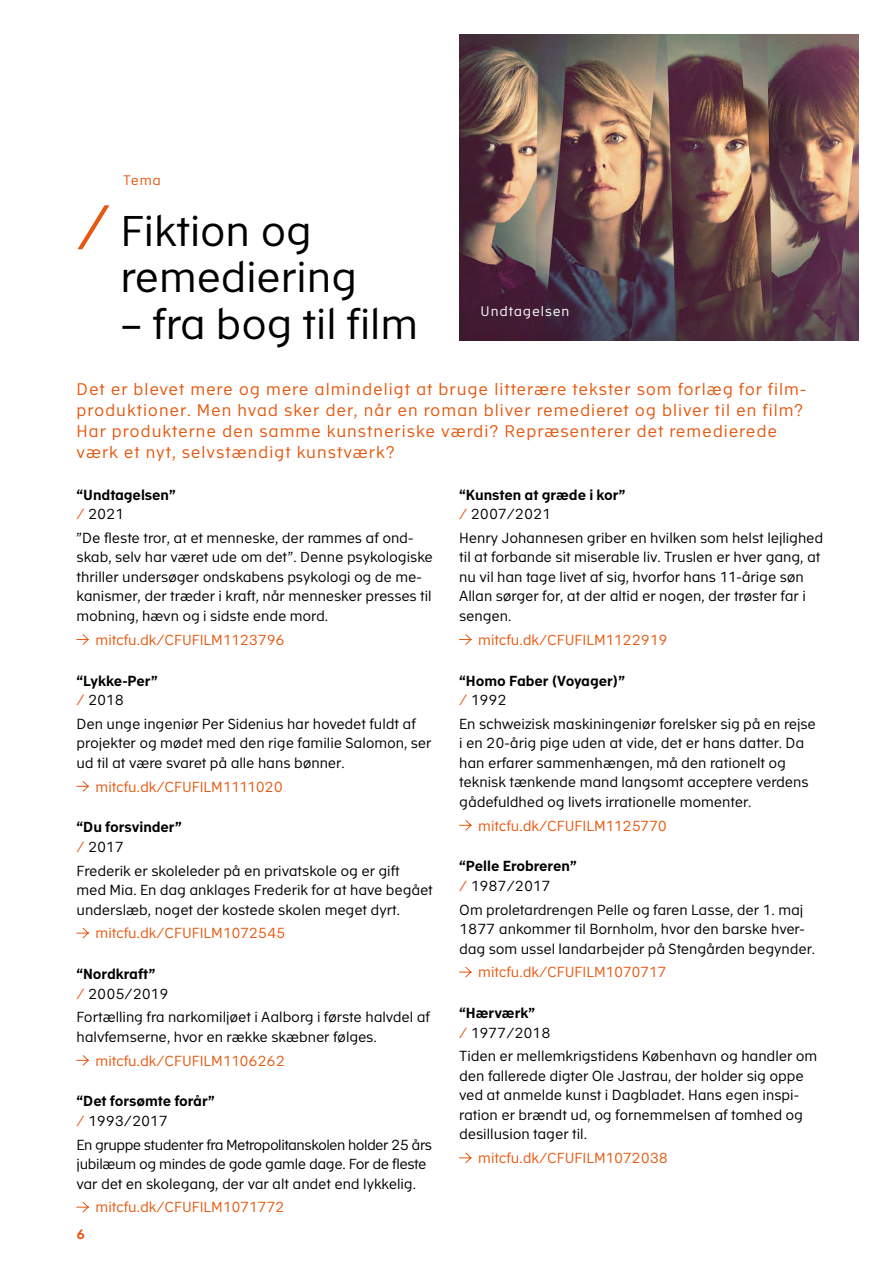
<style>
.page{position:relative;width:893px;height:1263px;background:#fff}
.page>*{position:absolute;margin:0;border:0;box-sizing:border-box;transform-origin:0 0}
.Fag_overskrift{font:42px/46.5px "Academy Sans";letter-spacing:-.005em;color:#000}
.Kort_tekst_orange{font:16.5px/21px "Academy Sans";letter-spacing:.05em;color:#e6580f}
.Brød{font:14.25px/19.5px "Academy Sans";letter-spacing:-.01em;color:#000}
.LInk{font:14.25px "Academy Sans";color:#e6580f}
.Brød-2{font:700 14.25px/19.5px "Academy Sans";letter-spacing:-.005em;color:#000}
.Brød-3{font:14.25px/19.5px "Academy Sans";letter-spacing:-.03em;color:#000}
.Fremhævet_i_billeder{font:13.5px "Academy Sans";letter-spacing:.06em;color:#fff}
.Fag_overskrift-2{font:13.5px "Academy Sans";color:#e6580f}
.t1{font:700 13.2px "Academy Sans";color:#e6580f}
.s1{font-size:60px;color:#e6580f}
.s2{font-weight:400;color:#e6580f}
.s3{font-weight:400}
</style>
<div class="page">
<img style="left:459px;top:34px;width:400px;height:306px">
<svg style="left:76px;top:634px;width:13px;height:11px"></svg>
<svg style="left:76px;top:781px;width:13px;height:11px"></svg>
<svg style="left:76px;top:927px;width:13px;height:12px"></svg>
<svg style="left:76px;top:1055px;width:13px;height:11px"></svg>
<svg style="left:76px;top:1201px;width:13px;height:12px"></svg>
<svg style="left:459px;top:634px;width:13px;height:11px"></svg>
<svg style="left:459px;top:820px;width:13px;height:11px"></svg>
<svg style="left:459px;top:966px;width:13px;height:12px"></svg>
<svg style="left:459px;top:1152px;width:13px;height:11px"></svg>
<p class="Fag_overskrift-2" style="left:123px;top:171px;width:39px">Tema</p>
<p class="Fag_overskrift" style="left:120px;top:205px;width:238px;text-indent:-44px"><span class="s1">/</span> Fiktion og remediering</p>
<p class="Fag_overskrift" style="left:120px;top:298px;width:299px">– fra bog til film</p>
<p class="Fremhævet_i_billeder" style="left:480px;top:302px;width:90px">Undtagelsen</p>
<p class="Kort_tekst_orange" style="left:77px;top:378px;width:731px">Det er blevet mere og mere almindeligt at bruge litterære tekster som forlæg for film&shy;produktioner. Men hvad sker der, når en roman bliver remedieret og bliver til en film?<br>Har produkterne den samme kunstneriske værdi? Repræsenterer det remedierede værk et nyt, selvstændigt kunstværk?</p>
<p class="Brød-2" style="left:77px;top:484px;width:101px">“Undtagelsen” <span class="s2">/</span> <span class="s3">2021</span></p>
<p class="Brød" style="left:77px;top:527px;width:358px">”De fleste tror, at et menneske, der rammes af ond&shy;skab, selv har været ude om det”. Denne psykologiske thriller undersøger ondskabens psykologi og de me&shy;kanismer, der træder i kraft, når mennesker presses til mobning, hævn og i sidste ende mord.</p>
<p class="LInk" style="left:96px;top:629px;width:191px">mitcfu.dk/CFUFILM1123796</p>
<p class="Brød-2" style="left:77px;top:670px;width:83px">“Lykke-Per” <span class="s2">/</span> <span class="s3">2018</span></p>
<p class="Brød" style="left:77px;top:713px;width:357px">Den unge ingeniør Per Sidenius har hovedet fuldt af projekter og mødet med den rige familie Salomon, ser ud til at være svaret på alle hans bønner.</p>
<p class="LInk" style="left:96px;top:776px;width:189px">mitcfu.dk/CFUFILM1111020</p>
<p class="Brød-2" style="left:77px;top:816px;width:107px">“Du forsvinder” <span class="s2">/</span> <span class="s3">2017</span></p>
<p class="Brød" style="left:77px;top:860px;width:358px">Frederik er skoleleder på en privatskole og er gift med Mia. En dag anklages Frederik for at have begået underslæb, noget der kostede skolen meget dyrt.</p>
<p class="LInk" style="left:96px;top:923px;width:191px">mitcfu.dk/CFUFILM1072545</p>
<p class="Brød-2" style="left:77px;top:963px;width:93px">“Nordkraft”<br><span class="s2">/</span> <span class="s3">2005/2019</span></p>
<p class="Brød" style="left:77px;top:1007px;width:355px">Fortælling fra narkomiljøet i Aalborg i første halvdel af halvfemserne, hvor en række skæbner følges.</p>
<p class="LInk" style="left:96px;top:1050px;width:191px">mitcfu.dk/CFUFILM1106262</p>
<p class="Brød-2" style="left:77px;top:1090px;width:140px">“Det forsømte forår” <span class="s2">/</span> <span class="s3">1993/2017</span></p>
<p class="Brød-3" style="left:77px;top:1134px;width:357px">En gruppe studenter fra Metropolitanskolen holder 25 års jubilæum og mindes de gode gamle dage. For de fleste var det en skolegang, der var alt andet end lykkelig.</p>
<p class="LInk" style="left:96px;top:1197px;width:190px">mitcfu.dk/CFUFILM1071772</p>
<p class="t1" style="left:77px;top:1224px;width:10px">6</p>
<p class="Brød-2" style="left:459px;top:484px;width:168px">“Kunsten at græde i kor” <span class="s2">/</span> <span class="s3">2007/2021</span></p>
<p class="Brød" style="left:459px;top:527px;width:365px">Henry Johannesen griber en hvilken som helst lejlighed til at forbande sit miserable liv. Truslen er hver gang, at nu vil han tage livet af sig, hvorfor hans 11-årige søn Allan sørger for, at der altid er nogen, der trøster far i sengen.</p>
<p class="LInk" style="left:478px;top:629px;width:191px">mitcfu.dk/CFUFILM1122919</p>
<p class="Brød-2" style="left:459px;top:670px;width:167px">“Homo Faber (Voyager)” <span class="s2">/</span> <span class="s3">1992</span></p>
<p class="Brød" style="left:459px;top:713px;width:358px">En schweizisk maskiningeniør forelsker sig på en rejse i en 20-årig pige uden at vide, det er hans datter. Da han erfarer sammenhængen, må den rationelt og teknisk tænkende mand langsomt acceptere verdens gådefuldhed og livets irrationelle momenter.</p>
<p class="LInk" style="left:478px;top:815px;width:190px">mitcfu.dk/CFUFILM1125770</p>
<p class="Brød-2" style="left:459px;top:855px;width:119px">“Pelle Erobreren” <span class="s2">/</span> <span class="s3">1987/2017</span></p>
<p class="Brød" style="left:459px;top:899px;width:357px">Om proletardrengen Pelle og faren Lasse, der 1. maj<br>1877 ankommer til Bornholm, hvor den barske hver&shy;dag som ussel landarbejder på Stengården begynder.</p>
<p class="LInk" style="left:478px;top:962px;width:190px">mitcfu.dk/CFUFILM1070717</p>
<p class="Brød-2" style="left:459px;top:1002px;width:93px">“Hærværk”<br><span class="s2">/</span> <span class="s3">1977/2018</span></p>
<p class="Brød" style="left:459px;top:1046px;width:360px">Tiden er mellemkrigstidens København og handler om den fallerede digter Ole Jastrau, der holder sig oppe ved at anmelde kunst i Dagbladet. Hans egen inspi&shy;ration er brændt ud, og fornemmelsen af tomhed og desillusion tager til.</p>
<p class="LInk" style="left:478px;top:1148px;width:191px">mitcfu.dk/CFUFILM1072038</p>
</div>
